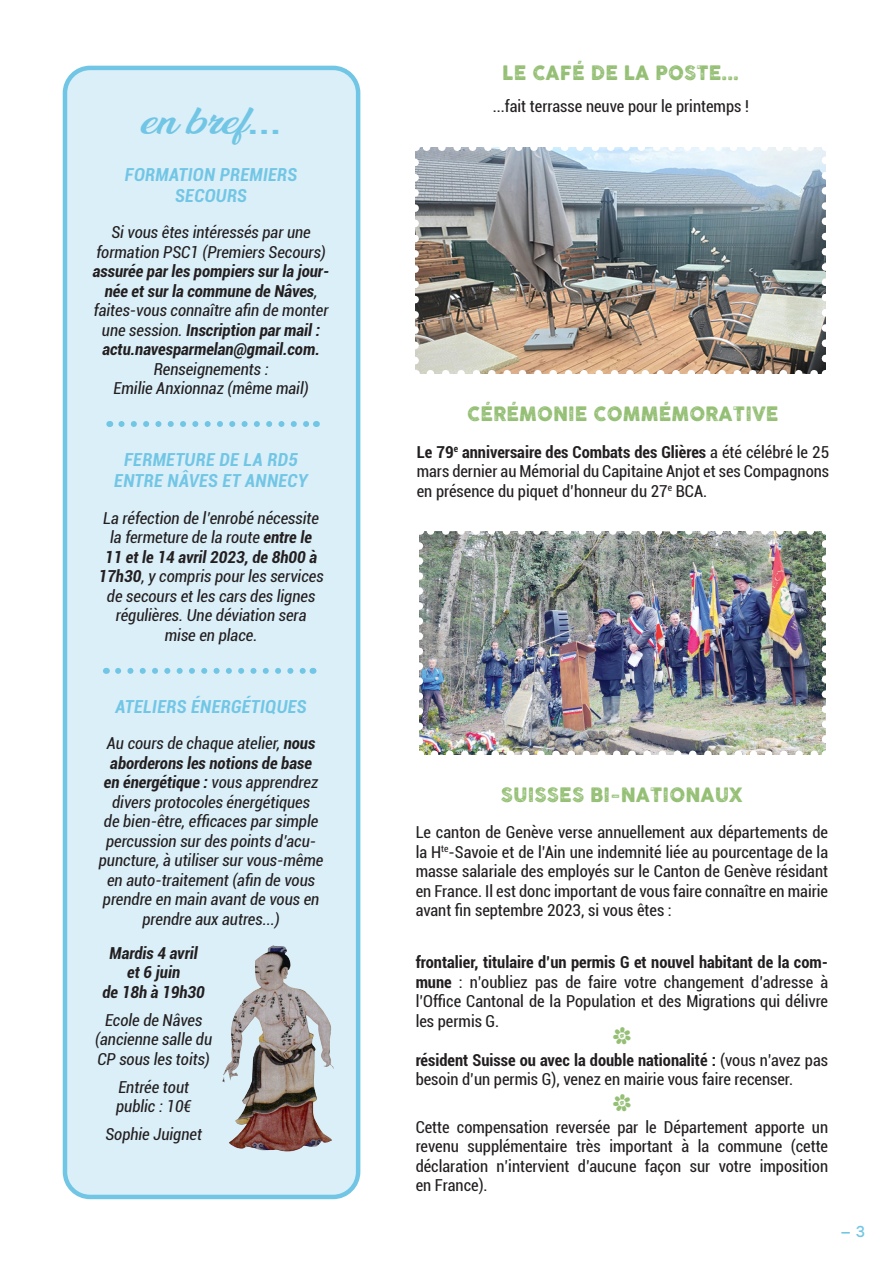
<style>
.page{position:relative;width:893px;height:1263px;background:#fff}
.page>*{position:absolute;margin:0;border:0;box-sizing:border-box;transform-origin:0 0}
.TEXTE{font:37.5px "MTF100 Dings PRO";color:#94bf74}
.texte{font:900 33px "Ananda";color:#72c6e5;scale:1.2 1}
.TITRE{font:19.5px "COCOGOOSELETTERPRESS";letter-spacing:.01em;color:#94bf74;scale:.95 1}
.S-TITRE{font:italic 700 condensed 18px/21px "Roboto";letter-spacing:.02em;color:#72c6e5;text-align:center}
.TEXTE-2{font:condensed 16.5px/19.5px "Roboto";color:#231f20;text-align:justify}
.TEXTE-3{font:italic condensed 16.5px/19.5px "Roboto";color:#231f20;text-align:center}
.TEXTE-4{font:italic 700 condensed 16.5px/19.5px "Roboto";color:#231f20;text-align:center}
.t1{font:700 15px "Gravity";color:#72c6e5;scale:1.5 1}
.s1{font-family:"Roboto";font-weight:700;font-stretch:condensed}
.s2{font-weight:700}
</style>
<div class="page">
<div style="left:65px;top:68px;width:293px;height:1129px;background:#dbeff8;border-radius:25px"></div>
<div style="left:63px;top:66px;width:297px;height:1133px;border:4px solid #72c6e5;border-radius:25px"></div>
<img style="left:415px;top:147px;width:410px;height:227px">
<svg style="left:430px;top:370px;width:388px;height:4px"></svg>
<svg style="left:423px;top:147px;width:387px;height:4px"></svg>
<svg style="left:415px;top:162px;width:4px;height:212px"></svg>
<svg style="left:822px;top:147px;width:4px;height:212px"></svg>
<img style="left:419px;top:531px;width:406px;height:223px">
<img style="left:434px;top:750px;width:384px;height:5px">
<svg style="left:427px;top:531px;width:383px;height:4px"></svg>
<svg style="left:419px;top:546px;width:4px;height:208px"></svg>
<svg style="left:822px;top:531px;width:4px;height:208px"></svg>
<svg style="left:121px;top:421px;width:188px;height:6px"></svg>
<img style="left:222px;top:945px;width:112px;height:207px">
<svg style="left:118px;top:668px;width:188px;height:6px"></svg>
<p class="texte" style="left:141px;top:104px;width:118px">en bref<span class="s1">...</span></p>
<p class="S-TITRE" style="left:125px;top:163px;width:174px">FORMATION PREMIERS<br>SECOURS</p>
<p class="TEXTE-3" style="left:93px;top:222px;width:238px">Si vous êtes intéressés par une formation PSC1 (Premiers Secours) <span class="s2">assurée par les pompiers sur la jour&shy;née et sur la commune de Nâves</span>, faites-vous connaître afin de monter une session. <span class="s2">Inscription par mail : actu.navesparmelan@gmail.com.<br></span>Renseignements :<br>Emilie Anxionnaz (même mail)</p>
<p class="S-TITRE" style="left:114px;top:449px;width:195px">FERMETURE DE LA RD5<br>ENTRE NÂVES ET ANNECY</p>
<p class="TEXTE-3" style="left:99px;top:508px;width:227px">La réfection de l’enrobé nécessite la fermeture de la route <span class="s2">entre le<br>11 et le 14 avril 2023, de 8h00 à<br>17h30</span>, y compris pour les services de secours et les cars des lignes régulières. Une déviation sera mise en place.</p>
<p class="S-TITRE" style="left:116px;top:695px;width:192px">ATELIERS ÉNERGÉTIQUES</p>
<p class="TEXTE-3" style="left:99px;top:733px;width:226px">Au cours de chaque atelier, <span class="s2">nous aborderons les notions de base<br>en énergétique :</span> vous apprendrez divers protocoles énergétiques<br>de bien-être, efficaces par simple percussion sur des points d’acu&shy;puncture, à utiliser sur vous-même en auto-traitement (afin de vous prendre en main avant de vous en prendre aux autres...)</p>
<p class="TEXTE-4" style="left:102px;top:942px;width:104px">Mardis 4 avril et 6 juin<br>de 18h à 19h30</p>
<p class="TEXTE-3" style="left:95px;top:1009px;width:118px">Ecole de Nâves (ancienne salle du<br>CP sous les toits)</p>
<p class="TEXTE-3" style="left:116px;top:1076px;width:77px;text-align:left">Entrée tout public : 10€</p>
<p class="TEXTE-3" style="left:105px;top:1124px;width:98px">Sophie Juignet</p>
<p class="TITRE" style="left:503px;top:62px;width:250px">LE CAFÉ DE LA POSTE...</p>
<p class="TEXTE-2" style="left:493px;top:96px;width:258px">...fait terrasse neuve pour le printemps !</p>
<p class="TITRE" style="left:467px;top:403px;width:329px">CÉRÉMONIE COMMÉMORATIVE</p>
<p class="TEXTE-2" style="left:417px;top:442px;width:414px"><span class="s2">Le 79</span><sup>e</sup> <span class="s2">anniversaire des Combats des Glières</span> a été célébré le 25 mars dernier au Mémorial du Capitaine Anjot et ses Compagnons en présence du piquet d’honneur du 27<sup>e</sup> BCA.</p>
<p class="TITRE" style="left:501px;top:784px;width:256px">SUISSES BI-NATIONAUX</p>
<p class="TEXTE-2" style="left:416px;top:822px;width:414px">Le canton de Genève verse annuellement aux départements de la H<sup>te</sup>-Savoie et de l’Ain une indemnité liée au pourcentage de la masse salariale des employés sur le Canton de Genève résidant en France. Il est donc important de vous faire connaître en mairie avant fin septembre 2023, si vous êtes :</p>
<p class="TEXTE-2" style="left:416px;top:952px;width:414px"><span class="s2">frontalier, titulaire d’un permis G et nouvel habitant de la com&shy;mune</span> : n’oubliez pas de faire votre changement d’adresse à l’Office Cantonal de la Population et des Migrations qui délivre les permis G.</p>
<p class="TEXTE" style="left:611px;top:1010px;width:23px">a</p>
<p class="TEXTE-2" style="left:416px;top:1049px;width:414px"><span class="s2">résident Suisse ou avec la double nationalité :</span> (vous n’avez pas besoin d’un permis G), venez en mairie vous faire recenser.</p>
<p class="TEXTE" style="left:611px;top:1077px;width:23px">a</p>
<p class="TEXTE-2" style="left:416px;top:1116px;width:414px">Cette compensation reversée par le Département apporte un revenu supplémentaire très important à la commune (cette déclaration n’intervient d’aucune façon sur votre imposition en France).</p>
<p class="t1" style="left:839px;top:1222px;width:19px">- 3</p>
</div>
